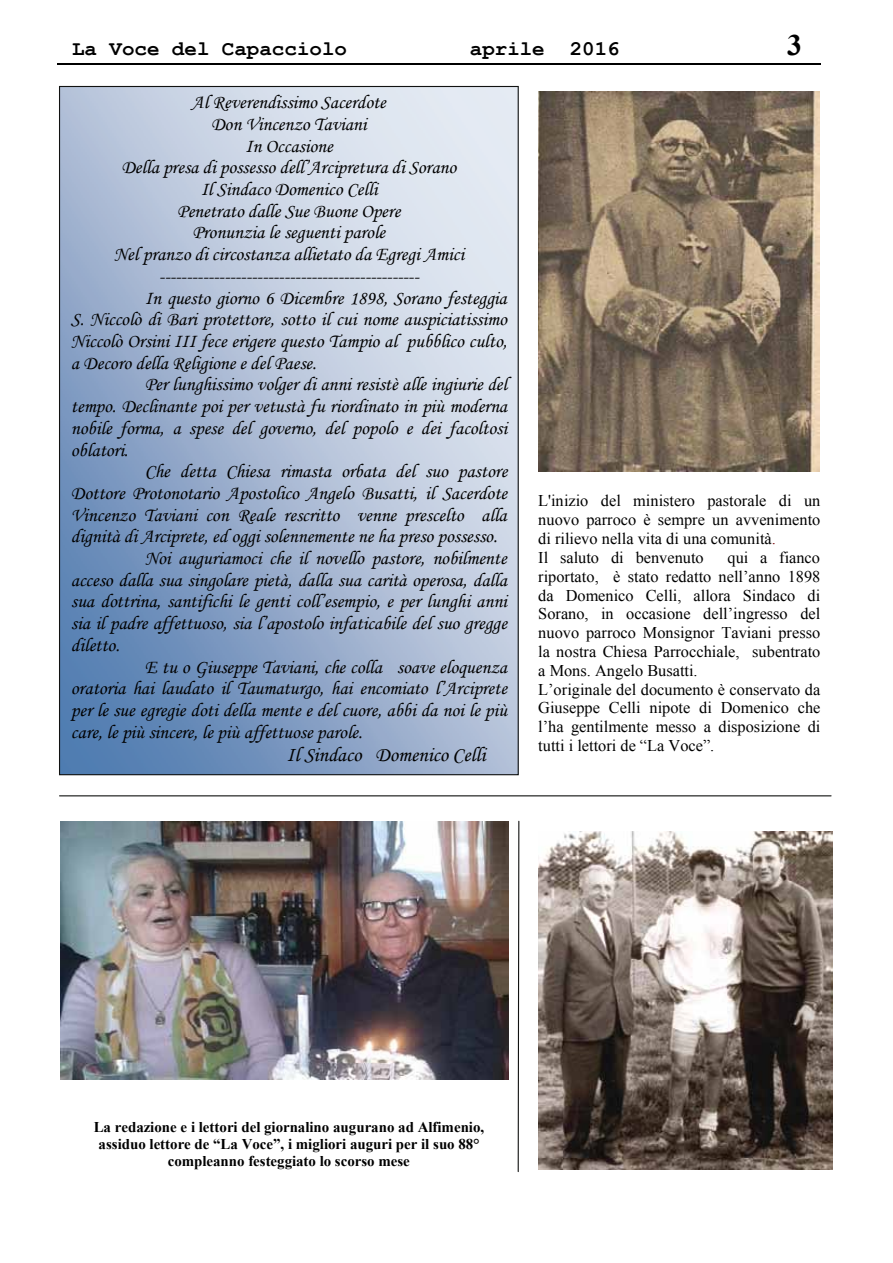
<style>
.page{position:relative;width:893px;height:1263px;background:#fff}
.page>*{position:absolute;margin:0;border:0;box-sizing:border-box;transform-origin:0 0}
.t1{font:700 29.7px "Times New Roman";color:#000}
.t2{font:700 20.85px "Courier New";color:#000}
.t3{font:italic 20.85px "Monotype Corsiva";color:#000}
.t4{font:italic 19.35px "Monotype Corsiva";color:#000}
.t5{font:16.35px/18.9px "Times New Roman";color:#000}
.t6{font:700 14.85px/17.2px "Times New Roman";color:#000;text-align:center}
.s1{color:#801518}
</style>
<div class="page">
<hr style="left:57px;top:63px;width:764px;height:1px;background:#000">
<img style="left:61px;top:88px;width:456px;height:685px">
<img style="left:60px;top:821px;width:448px;height:259px">
<img style="left:538px;top:92px;width:281px;height:379px">
<img style="left:538px;top:831px;width:295px;height:338px">
<hr style="left:60px;top:795px;width:771px;height:1px;background:#111211">
<svg style="left:517px;top:820px;width:3px;height:352px"></svg>
<p class="t2" style="left:72px;top:36px;width:276px">La Voce del Capacciolo</p>
<p class="t2" style="left:470px;top:36px;width:151px">aprile 2016</p>
<h1 class="t1" style="left:787px;top:25px;width:16px">3</h1>
<p class="t4" style="left:192px;top:91px;width:196px">Al Reverendissimo Sacerdote</p>
<p class="t4" style="left:211px;top:112px;width:157px">Don Vincenzo Taviani</p>
<p class="t4" style="left:245px;top:134px;width:89px">In Occasione</p>
<p class="t4" style="left:121px;top:156px;width:336px">Della presa di possesso dell’Arcipretura di Sorano</p>
<p class="t4" style="left:201px;top:177px;width:178px">Il Sindaco Domenico Celli</p>
<p class="t4" style="left:177px;top:199px;width:225px">Penetrato dalle Sue Buone Opere</p>
<p class="t4" style="left:192px;top:221px;width:194px">Pronunzia le seguenti parole</p>
<p class="t4" style="left:114px;top:242px;width:352px">Nel pranzo di circostanza allietato da Egregi Amici</p>
<p class="t4" style="left:159px;top:264px;width:261px">------------------------------------------------</p>
<p class="t4" style="left:145px;top:286px;width:363px">In questo giorno 6 Dicembre 1898, Sorano festeggia</p>
<p class="t4" style="left:71px;top:308px;width:437px">S. Niccolò di Bari protettore, sotto il cui nome auspiciatissimo</p>
<p class="t4" style="left:71px;top:329px;width:438px">Niccolò Orsini III fece erigere questo Tampio al pubblico culto,</p>
<p class="t4" style="left:71px;top:351px;width:247px">a Decoro della Religione e del Paese.</p>
<p class="t4" style="left:145px;top:373px;width:364px">Per lunghissimo volger di anni resistè alle ingiurie del</p>
<p class="t4" style="left:71px;top:394px;width:438px">tempo. Declinante poi per vetustà fu riordinato in più moderna</p>
<p class="t4" style="left:71px;top:416px;width:438px">nobile forma, a spese del governo, del popolo e dei facoltosi</p>
<p class="t4" style="left:71px;top:438px;width:59px">oblatori.</p>
<p class="t4" style="left:145px;top:460px;width:364px">Che detta Chiesa rimasta orbata del suo pastore</p>
<p class="t4" style="left:71px;top:481px;width:438px">Dottore Protonotario Apostolico Angelo Busatti, il Sacerdote</p>
<p class="t4" style="left:71px;top:503px;width:437px">Vincenzo Taviani con Reale rescritto venne prescelto alla</p>
<p class="t4" style="left:71px;top:525px;width:428px">dignità di Arciprete, ed oggi solennemente ne ha preso possesso.</p>
<p class="t4" style="left:145px;top:546px;width:363px">Noi auguriamoci che il novello pastore, nobilmente</p>
<p class="t4" style="left:71px;top:568px;width:438px">acceso dalla sua singolare pietà, dalla sua carità operosa, dalla</p>
<p class="t4" style="left:71px;top:590px;width:438px">sua dottrina, santifichi le genti coll’esempio, e per lunghi anni</p>
<p class="t4" style="left:71px;top:611px;width:437px">sia il padre affettuoso, sia l’apostolo infaticabile del suo gregge</p>
<p class="t4" style="left:71px;top:633px;width:50px">diletto.</p>
<p class="t4" style="left:145px;top:655px;width:364px">E tu o Giuseppe Taviani, che colla soave eloquenza</p>
<p class="t4" style="left:71px;top:677px;width:438px">oratoria hai laudato il Taumaturgo, hai encomiato l’Arciprete</p>
<p class="t4" style="left:71px;top:698px;width:438px">per le sue egregie doti della mente e del cuore, abbi da noi le più</p>
<p class="t4" style="left:71px;top:720px;width:293px">care, le più sincere, le più affettuose parole.</p>
<p class="t3" style="left:287px;top:742px;width:200px">Il Sindaco Domenico Celli</p>
<p class="t5" style="left:538px;top:491px;width:283px">L'inizio del ministero pastorale di un nuovo parroco è sempre un avvenimento di rilievo nella vita di una comunità<span class="s1">.<br></span>Il saluto di benvenuto</p>
<p class="t5" style="left:538px;top:548px;width:284px;text-indent:189px">qui a fianco riportato, è stato redatto nell’anno 1898 da Domenico Celli, allora Sindaco di Sorano, in occasione dell’ingresso del nuovo parroco Monsignor Taviani presso la nostra Chiesa Parrocchiale, subentrato a Mons. Angelo Busatti.<br>L’originale del documento è conservato da Giuseppe Celli nipote di Domenico che l’ha gentilmente messo a disposizione di tutti i lettori de “La Voce”.</p>
<p class="t6" style="left:94px;top:1118px;width:392px">La redazione e i lettori del giornalino augurano ad Alfimenio, assiduo lettore de “La Voce”, i migliori auguri per il suo 88° compleanno festeggiato lo scorso mese</p>
</div>
